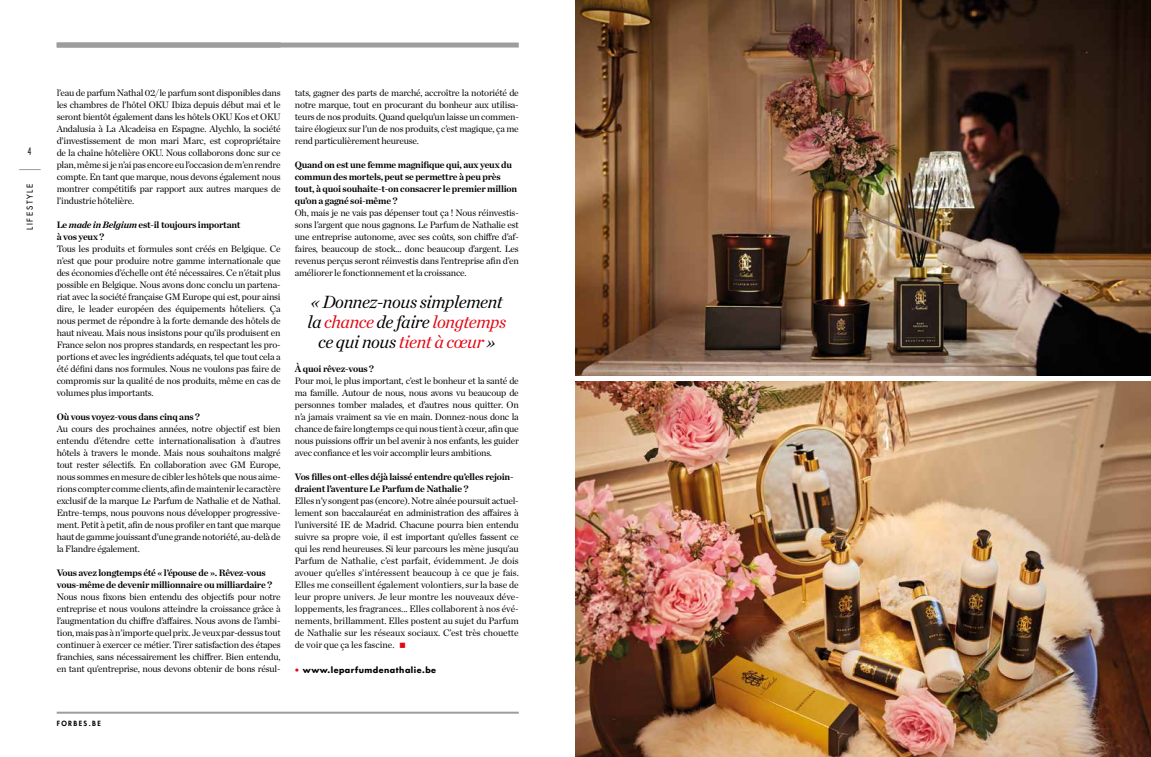
<style>
.page{position:relative;width:1151px;height:757px;background:#fff}
.page>*{position:absolute;margin:0;border:0;box-sizing:border-box;transform-origin:0 0}
.t1{font:italic 18px/20px "Chronicle Deck";letter-spacing:-.02em;color:#000;text-align:center}
.t2{font:300 condensed 10px "Futura Std";color:#000}
.t3{font:9.5px/12px "Chronicle Deck";letter-spacing:-.02em;color:#000;text-align:justify}
.t4{font:700 9.5px/12px "Chronicle Deck";letter-spacing:-.02em;color:#000}
.t5{font:700 8px "Futura";letter-spacing:.06em;color:#000}
.t6{font:8px "Futura";letter-spacing:.2em;color:#000}
.t7{font:800 7px "Futura Std";letter-spacing:.2em;color:#000}
.s1{font-style:italic}
.s2{color:#e30613}
</style>
<div class="page">
<hr style="left:57px;top:712px;width:462px;height:2px;background:#9d9d9c">
<div style="left:57px;top:43px;width:462px;height:5px;background:#9d9d9c"></div>
<svg style="left:19px;top:169px;width:22px;height:1px"></svg>
<img style="left:575px;top:0;width:576px;height:376px">
<img style="left:575px;top:381px;width:576px;height:376px">
<p class="t2" style="left:27px;top:146px;width:6px">4</p>
<p class="t6" style="left:25px;top:230px;width:47px;rotate:-90deg">LIFESTYLE</p>
<p class="t3" style="left:57px;top:86px;width:225px">l’eau de parfum Nathal 02/le parfum sont disponibles dans les chambres de l’hôtel OKU Ibiza depuis début mai et le seront bientôt également dans les hôtels OKU Kos et OKU Andalusia à La Alcadeisa en Espagne. Alychlo, la société d’investissement de mon mari Marc, est copropriétaire de la chaîne hôtelière OKU. Nous collaborons donc sur ce plan, même si je n’ai pas encore eu l’occasion de m’en rendre compte. En tant que marque, nous devons également nous montrer compétitifs par rapport aux autres marques de l’industrie hôtelière.</p>
<p class="t4" style="left:57px;top:218px;width:185px">Le <span class="s1">made in Belgium</span> est-il toujours important à vos yeux ?</p>
<p class="t3" style="left:57px;top:242px;width:225px">Tous les produits et formules sont créés en Belgique. Ce n’est que pour produire notre gamme internationale que des économies d’échelle ont été nécessaires. Ce n’était plus possible en Belgique. Nous avons donc conclu un partena&shy;riat avec la société française GM Europe qui est, pour ainsi dire, le leader européen des équipements hôteliers. Ça nous permet de répondre à la forte demande des hôtels de haut niveau. Mais nous insistons pour qu’ils produisent en France selon nos propres standards, en respectant les pro&shy;portions et avec les ingrédients adéquats, tel que tout cela a été défini dans nos formules. Nous ne voulons pas faire de compromis sur la qualité de nos produits, même en cas de volumes plus importants.</p>
<p class="t4" style="left:57px;top:410px;width:145px">Où vous voyez-vous dans cinq ans ?</p>
<p class="t3" style="left:57px;top:422px;width:225px">Au cours des prochaines années, notre objectif est bien entendu d’étendre cette internationalisation à d’autres hôtels à travers le monde. Mais nous souhaitons malgré tout rester sélectifs. En collaboration avec GM Europe, nous sommes en mesure de cibler les hôtels que nous aime&shy;rions compter comme clients, afin de maintenir le caractère exclusif de la marque Le Parfum de Nathalie et de Nathal.<br>Entre-temps, nous pouvons nous développer progressive&shy;ment. Petit à petit, afin de nous profiler en tant que marque haut de gamme jouissant d’une grande notoriété, au-delà de la Flandre également.</p>
<p class="t4" style="left:57px;top:566px;width:217px">Vous avez longtemps été « l’épouse de ». Rêvez-vous vous-même de devenir millionnaire ou milliardaire ?</p>
<p class="t3" style="left:57px;top:590px;width:225px">Nous nous fixons bien entendu des objectifs pour notre entreprise et nous voulons atteindre la croissance grâce à l’augmentation du chiffre d’affaires. Nous avons de l’ambi&shy;tion, mais pas à n’importe quel prix. Je veux par-dessus tout continuer à exercer ce métier. Tirer satisfaction des étapes franchies, sans nécessairement les chiffrer. Bien entendu, en tant qu’entreprise, nous devons obtenir de bons résul-</p>
<p class="t3" style="left:295px;top:86px;width:225px">tats, gagner des parts de marché, accroître la notoriété de notre marque, tout en procurant du bonheur aux utilisa&shy;teurs de nos produits. Quand quelqu’un laisse un commen&shy;taire élogieux sur l’un de nos produits, c’est magique, ça me rend particulièrement heureuse.</p>
<p class="t4" style="left:295px;top:158px;width:224px">Quand on est une femme magnifique qui, aux yeux du commun des mortels, peut se permettre à peu près tout, à quoi souhaite-t-on consacrer le premier million qu’on a gagné soi-même ?</p>
<p class="t3" style="left:295px;top:206px;width:225px">Oh, mais je ne vais pas dépenser tout ça ! Nous réinvestis&shy;sons l’argent que nous gagnons. Le Parfum de Nathalie est une entreprise autonome, avec ses coûts, son chiffre d’af&shy;faires, beaucoup de stock... donc beaucoup d’argent. Les revenus perçus seront réinvestis dans l’entreprise afin d’en améliorer le fonctionnement et la croissance.</p>
<h1 class="t1" style="left:307px;top:291px;width:200px">« Donnez-nous simplement la <span class="s2">chance</span> de faire <span class="s2">longtemps </span>ce qui nous <span class="s2">tient à cœur</span> »</h1>
<p class="t4" style="left:295px;top:362px;width:81px">À quoi rêvez-vous ?</p>
<p class="t3" style="left:295px;top:374px;width:225px">Pour moi, le plus important, c’est le bonheur et la santé de ma famille. Autour de nous, nous avons vu beaucoup de personnes tomber malades, et d’autres nous quitter. On n’a jamais vraiment sa vie en main. Donnez-nous donc la chance de faire longtemps ce qui nous tient à cœur, afin que nous puissions offrir un bel avenir à nos enfants, les guider avec confiance et les voir accomplir leurs ambitions.</p>
<p class="t4" style="left:295px;top:470px;width:220px">Vos filles ont-elles déjà laissé entendre qu’elles rejoin&shy;draient l’aventure Le Parfum de Nathalie ?</p>
<p class="t3" style="left:295px;top:494px;width:225px">Elles n’y songent pas (encore). Notre aînée poursuit actuel&shy;lement son baccalauréat en administration des affaires à l’université IE de Madrid. Chacune pourra bien entendu suivre sa propre voie, il est important qu’elles fassent ce qui les rend heureuses. Si leur parcours les mène jusqu’au Parfum de Nathalie, c’est parfait, évidemment. Je dois avouer qu’elles s’intéressent beaucoup à ce que je fais.<br>Elles me conseillent également volontiers, sur la base de leur propre univers. Je leur montre les nouveaux déve&shy;loppements, les fragrances... Elles collaborent à nos évé&shy;nements, brillamment. Elles postent au sujet du Parfum de Nathalie sur les réseaux sociaux. C’est très chouette de voir que ça les fascine.</p>
<p class="t5" style="left:303px;top:664px;width:135px">www.leparfumdenathalie.be</p>
<p class="t7" style="left:57px;top:719px;width:46px">FORBES.BE</p>
</div>
